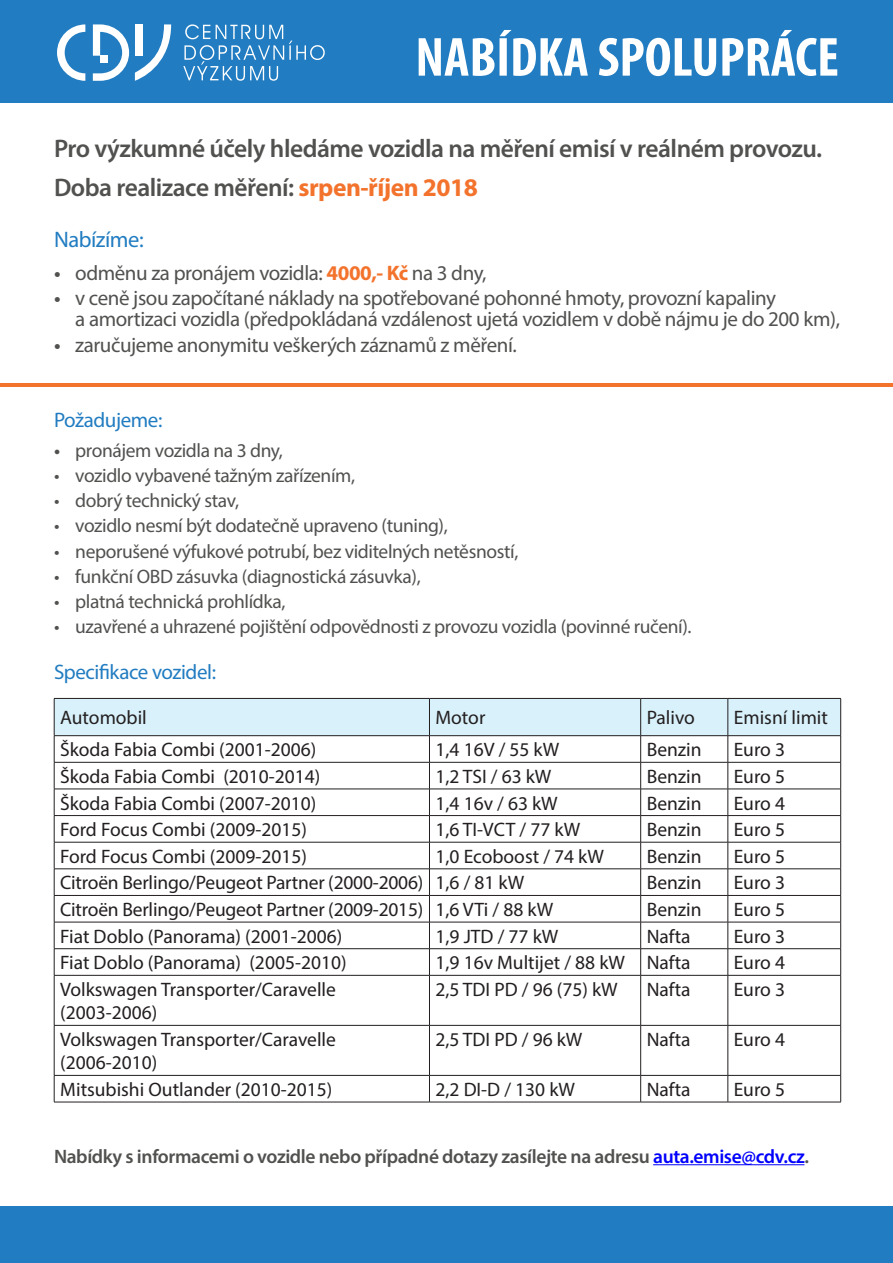
<style>
.page{position:relative;width:893px;height:1263px;background:#fff}
.page>*{position:absolute;margin:0;border:0;box-sizing:border-box;transform-origin:0 0}
.nadpis{font:700 condensed 55.5px "Myriad Pro";color:#fff}
.nadpis-2{font:600 25.5px "Myriad Pro";letter-spacing:-.02em;color:#51514f}
.nadpis-3{font:22.5px "Myriad Pro";letter-spacing:-.02em;color:#217cc1}
.nadpis-4{font:21px/21px "Myriad Pro";letter-spacing:-.02em;color:#51514f}
.nadpis-5{font:21px "Myriad Pro";letter-spacing:-.02em;color:#217cc1}
.t1{font:19.5px "Myriad Pro";color:#231f20}
.nadpis-6{font:19.5px "Myriad Pro";letter-spacing:-.02em;color:#51514f}
.nadpis-7{font:600 19.5px "Myriad Pro";letter-spacing:-.02em;color:#51514f}
.s1{font-weight:700;color:#f3732d}
.s2{font-weight:600}
.s3{color:#0000fd}
</style>
<div class="page">
<div style="left:0;top:0;width:893px;height:102px;background:#217cc1"></div>
<svg style="left:54px;top:698px;width:787px;height:277px"></svg>
<hr style="left:54px;top:975px;width:375px;height:1px;background:#231f20">
<hr style="left:54px;top:975px;width:1px;height:50px;background:#231f20">
<hr style="left:429px;top:975px;width:212px;height:1px;background:#231f20">
<hr style="left:429px;top:975px;width:1px;height:50px;background:#231f20">
<hr style="left:641px;top:975px;width:87px;height:1px;background:#231f20">
<hr style="left:640px;top:975px;width:1px;height:50px;background:#231f20">
<hr style="left:728px;top:975px;width:113px;height:1px;background:#231f20">
<hr style="left:728px;top:975px;width:1px;height:50px;background:#231f20">
<hr style="left:840px;top:975px;width:1px;height:50px;background:#231f20">
<hr style="left:54px;top:1025px;width:375px;height:1px;background:#231f20">
<hr style="left:54px;top:1025px;width:1px;height:50px;background:#231f20">
<hr style="left:429px;top:1025px;width:212px;height:1px;background:#231f20">
<hr style="left:429px;top:1025px;width:1px;height:50px;background:#231f20">
<hr style="left:641px;top:1025px;width:87px;height:1px;background:#231f20">
<hr style="left:640px;top:1025px;width:1px;height:50px;background:#231f20">
<hr style="left:728px;top:1025px;width:113px;height:1px;background:#231f20">
<hr style="left:728px;top:1025px;width:1px;height:50px;background:#231f20">
<hr style="left:840px;top:1025px;width:1px;height:50px;background:#231f20">
<hr style="left:54px;top:1075px;width:375px;height:1px;background:#231f20">
<svg style="left:54px;top:1075px;width:1px;height:27px"></svg>
<hr style="left:429px;top:1075px;width:212px;height:1px;background:#231f20">
<svg style="left:429px;top:1075px;width:1px;height:27px"></svg>
<hr style="left:641px;top:1075px;width:87px;height:1px;background:#231f20">
<svg style="left:640px;top:1075px;width:1px;height:27px"></svg>
<hr style="left:728px;top:1075px;width:113px;height:1px;background:#231f20">
<svg style="left:728px;top:1075px;width:1px;height:27px"></svg>
<svg style="left:840px;top:1075px;width:1px;height:27px"></svg>
<hr style="left:54px;top:1102px;width:375px;height:1px;background:#231f20">
<hr style="left:429px;top:1102px;width:212px;height:1px;background:#231f20">
<hr style="left:641px;top:1102px;width:87px;height:1px;background:#231f20">
<hr style="left:728px;top:1102px;width:113px;height:1px;background:#231f20">
<hr style="left:0;top:384px;width:893px;height:3px;background:#f3732d">
<svg style="left:183px;top:24px;width:142px;height:57px"></svg>
<svg style="left:135px;top:24px;width:36px;height:57px"></svg>
<div style="left:135px;top:24px;width:7px;height:32px;background:#fff"></div>
<svg style="left:93px;top:24px;width:36px;height:57px"></svg>
<svg style="left:57px;top:24px;width:28px;height:57px"></svg>
<div style="left:100px;top:56px;width:7px;height:7px;background:#fff"></div>
<div style="left:0;top:1207px;width:893px;height:56px;background:#217cc1"></div>
<hr style="left:653px;top:1164px;width:151px;height:1px;background:#0000fd">
<p class="nadpis" style="left:415px;top:22px;width:425px">NABÍDKA SPOLUPRÁCE</p>
<p class="nadpis-2" style="left:54px;top:132px;width:770px">Pro výzkumné účely hledáme vozidla na měření emisí v reálném provozu.</p>
<p class="nadpis-2" style="left:54px;top:172px;width:425px">Doba realizace měření: <span class="s1">srpen-říjen 2018</span></p>
<p class="nadpis-3" style="left:54px;top:225px;width:91px">Nabízíme:</p>
<p class="nadpis-4" style="left:54px;top:262px;width:434px"><span class="s2">•</span> odměnu za pronájem vozidla: <span class="s1">4000,- Kč</span> na 3 dny,</p>
<p class="nadpis-4" style="left:75px;top:288px;width:766px;text-indent:-21px"><span class="s2">•</span> v ceně jsou započítané náklady na spotřebované pohonné hmoty, provozní kapaliny<br>a amortizaci vozidla (předpokládaná vzdálenost ujetá vozidlem v době nájmu je do 200 km),</p>
<p class="nadpis-4" style="left:54px;top:334px;width:464px"><span class="s2">•</span> zaručujeme anonymitu veškerých záznamů z měření.</p>
<p class="nadpis-5" style="left:54px;top:407px;width:110px">Požadujeme:</p>
<p class="nadpis-6" style="left:54px;top:438px;width:230px"><span class="s2">•</span> pronájem vozidla na 3 dny,</p>
<p class="nadpis-6" style="left:54px;top:463px;width:303px">• vozidlo vybavené tažným zařízením,</p>
<p class="nadpis-6" style="left:54px;top:488px;width:187px">• dobrý technický stav,</p>
<p class="nadpis-6" style="left:54px;top:514px;width:395px">• vozidlo nesmí být dodatečně upraveno (tuning),</p>
<p class="nadpis-6" style="left:54px;top:539px;width:466px">• neporušené výfukové potrubí, bez viditelných netěsností,</p>
<p class="nadpis-6" style="left:54px;top:564px;width:368px">• funkční OBD zásuvka (diagnostická zásuvka),</p>
<p class="nadpis-6" style="left:54px;top:589px;width:233px">• platná technická prohlídka,</p>
<p class="nadpis-6" style="left:54px;top:615px;width:639px">• uzavřené a uhrazené pojištění odpovědnosti z provozu vozidla (povinné ručení).</p>
<p class="nadpis-5" style="left:54px;top:659px;width:164px">Specifikace vozidel:</p>
<p class="t1" style="left:60px;top:706px;width:88px">Automobil</p>
<p class="t1" style="left:435px;top:706px;width:51px">Motor</p>
<p class="t1" style="left:647px;top:706px;width:50px">Palivo</p>
<p class="t1" style="left:734px;top:706px;width:96px">Emisní limit</p>
<p class="t1" style="left:60px;top:738px;width:258px">Škoda Fabia Combi (2001-2006)</p>
<p class="t1" style="left:435px;top:738px;width:125px">1,4 16V / 55 kW</p>
<p class="t1" style="left:647px;top:738px;width:56px">Benzin</p>
<p class="t1" style="left:734px;top:738px;width:53px">Euro 3</p>
<p class="t1" style="left:60px;top:764px;width:262px">Škoda Fabia Combi (2010-2014)</p>
<p class="t1" style="left:435px;top:764px;width:117px">1,2 TSI / 63 kW</p>
<p class="t1" style="left:647px;top:764px;width:56px">Benzin</p>
<p class="t1" style="left:734px;top:764px;width:53px">Euro 5</p>
<p class="t1" style="left:60px;top:791px;width:258px">Škoda Fabia Combi (2007-2010)</p>
<p class="t1" style="left:435px;top:791px;width:124px">1,4 16v / 63 kW</p>
<p class="t1" style="left:647px;top:791px;width:56px">Benzin</p>
<p class="t1" style="left:734px;top:791px;width:53px">Euro 4</p>
<p class="t1" style="left:60px;top:818px;width:248px">Ford Focus Combi (2009-2015)</p>
<p class="t1" style="left:435px;top:818px;width:146px">1,6 TI-VCT / 77 kW</p>
<p class="t1" style="left:647px;top:818px;width:56px">Benzin</p>
<p class="t1" style="left:734px;top:818px;width:53px">Euro 5</p>
<p class="t1" style="left:60px;top:844px;width:248px">Ford Focus Combi (2009-2015)</p>
<p class="t1" style="left:435px;top:844px;width:170px">1,0 Ecoboost / 74 kW</p>
<p class="t1" style="left:647px;top:844px;width:56px">Benzin</p>
<p class="t1" style="left:734px;top:844px;width:53px">Euro 5</p>
<p class="t1" style="left:60px;top:871px;width:365px">Citroën Berlingo/Peugeot Partner (2000-2006)</p>
<p class="t1" style="left:435px;top:871px;width:90px">1,6 / 81 kW</p>
<p class="t1" style="left:647px;top:871px;width:56px">Benzin</p>
<p class="t1" style="left:734px;top:871px;width:53px">Euro 3</p>
<p class="t1" style="left:60px;top:897px;width:365px">Citroën Berlingo/Peugeot Partner (2009-2015)</p>
<p class="t1" style="left:435px;top:897px;width:119px">1,6 VTi / 88 kW</p>
<p class="t1" style="left:647px;top:897px;width:56px">Benzin</p>
<p class="t1" style="left:734px;top:897px;width:53px">Euro 5</p>
<p class="t1" style="left:60px;top:924px;width:284px">Fiat Doblo (Panorama) (2001-2006)</p>
<p class="t1" style="left:435px;top:924px;width:124px">1,9 JTD / 77 kW</p>
<p class="t1" style="left:647px;top:924px;width:45px">Nafta</p>
<p class="t1" style="left:734px;top:924px;width:53px">Euro 3</p>
<p class="t1" style="left:60px;top:951px;width:288px">Fiat Doblo (Panorama) (2005-2010)</p>
<p class="t1" style="left:435px;top:951px;width:191px">1,9 16v Multijet / 88 kW</p>
<p class="t1" style="left:647px;top:951px;width:45px">Nafta</p>
<p class="t1" style="left:734px;top:951px;width:53px">Euro 4</p>
<p class="t1" style="left:60px;top:977px;width:277px">Volkswagen Transporter/Caravelle</p>
<p class="t1" style="left:60px;top:1001px;width:99px">(2003-2006)</p>
<p class="t1" style="left:435px;top:977px;width:184px">2,5 TDI PD / 96 (75) kW</p>
<p class="t1" style="left:647px;top:977px;width:45px">Nafta</p>
<p class="t1" style="left:734px;top:977px;width:53px">Euro 3</p>
<p class="t1" style="left:60px;top:1027px;width:277px">Volkswagen Transporter/Caravelle</p>
<p class="t1" style="left:60px;top:1051px;width:99px">(2006-2010)</p>
<p class="t1" style="left:435px;top:1027px;width:148px">2,5 TDI PD / 96 kW</p>
<p class="t1" style="left:647px;top:1027px;width:45px">Nafta</p>
<p class="t1" style="left:734px;top:1027px;width:53px">Euro 4</p>
<p class="t1" style="left:60px;top:1077px;width:274px">Mitsubishi Outlander (2010-2015)</p>
<p class="t1" style="left:435px;top:1077px;width:141px">2,2 DI-D / 130 kW</p>
<p class="t1" style="left:647px;top:1077px;width:45px">Nafta</p>
<p class="t1" style="left:734px;top:1077px;width:53px">Euro 5</p>
<p class="nadpis-7" style="left:54px;top:1144px;width:757px">Nabídky s informacemi o vozidle nebo případné dotazy zasílejte na adresu <span class="s3">auta.emise@cdv.cz</span>.</p>
</div>
